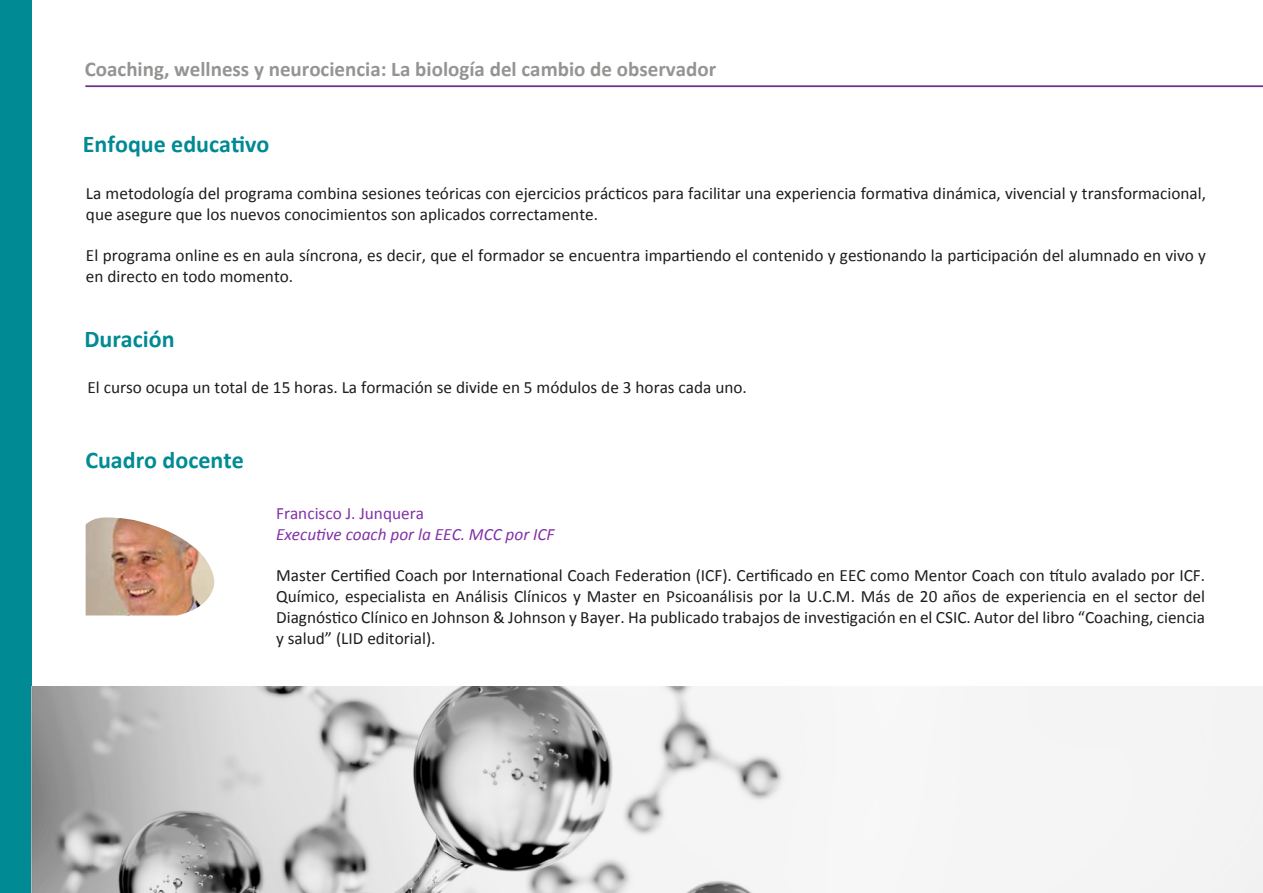
<style>
.page{position:relative;width:1263px;height:893px;background:#fff}
.page>*{position:absolute;margin:0;border:0;box-sizing:border-box;transform-origin:0 0}
.t1{font:700 24px "Calibri";color:#018a93}
.t2{font:700 24px "Calibri";color:#018b94}
.t3{font:700 21px "Calibri";color:#949493}
.t4{font:17.25px/20.7px "Calibri";color:#1d1d1b}
.t5{font:italic 17.25px "Calibri";color:#8331a7}
.t6{font:17.25px "Calibri";color:#8331a7}
</style>
<div class="page">
<img style="left:86px;top:517px;width:129px;height:98px">
<hr style="left:85px;top:85px;width:1178px;height:2px;background:#6f3087">
<div style="left:0;top:0;width:32px;height:893px;background:#008a94"></div>
<img style="left:31px;top:687px;width:1232px;height:206px">
<p class="t3" style="left:85px;top:54px;width:633px">Coaching, wellness y neurociencia: La biología del cambio de observador</p>
<h1 class="t1" style="left:83px;top:127px;width:188px">Enfoque educativo</h1>
<p class="t4" style="left:86px;top:182px;width:1121px">La metodología del programa combina sesiones teóricas con ejercicios prácticos para facilitar una experiencia formativa dinámica, vivencial y transformacional, que asegure que los nuevos conocimientos son aplicados correctamente.</p>
<p class="t4" style="left:86px;top:244px;width:1122px">El programa online es en aula síncrona, es decir, que el formador se encuentra impartiendo el contenido y gestionando la participación del alumnado en vivo y en directo en todo momento.</p>
<h1 class="t1" style="left:84px;top:322px;width:92px">Duración</h1>
<p class="t4" style="left:87px;top:377px;width:661px">El curso ocupa un total de 15 horas. La formación se divide en 5 módulos de 3 horas cada uno.</p>
<h1 class="t2" style="left:85px;top:443px;width:160px">Cuadro docente</h1>
<p class="t6" style="left:276px;top:503px;width:149px">Francisco J. Junquera</p>
<p class="t5" style="left:276px;top:522px;width:280px">Executive coach por la EEC. MCC por ICF</p>
<p class="t4" style="left:276px;top:564px;width:931px;text-align:justify">Master Certified Coach por International Coach Federation (ICF). Certificado en EEC como Mentor Coach con título avalado por ICF.<br>Químico, especialista en Análisis Clínicos y Master en Psicoanálisis por la U.C.M. Más de 20 años de experiencia en el sector del Diagnóstico Clínico en Johnson &amp; Johnson y Bayer. Ha publicado trabajos de investigación en el CSIC. Autor del libro “Coaching, ciencia y salud” (LID editorial).</p>
</div>
